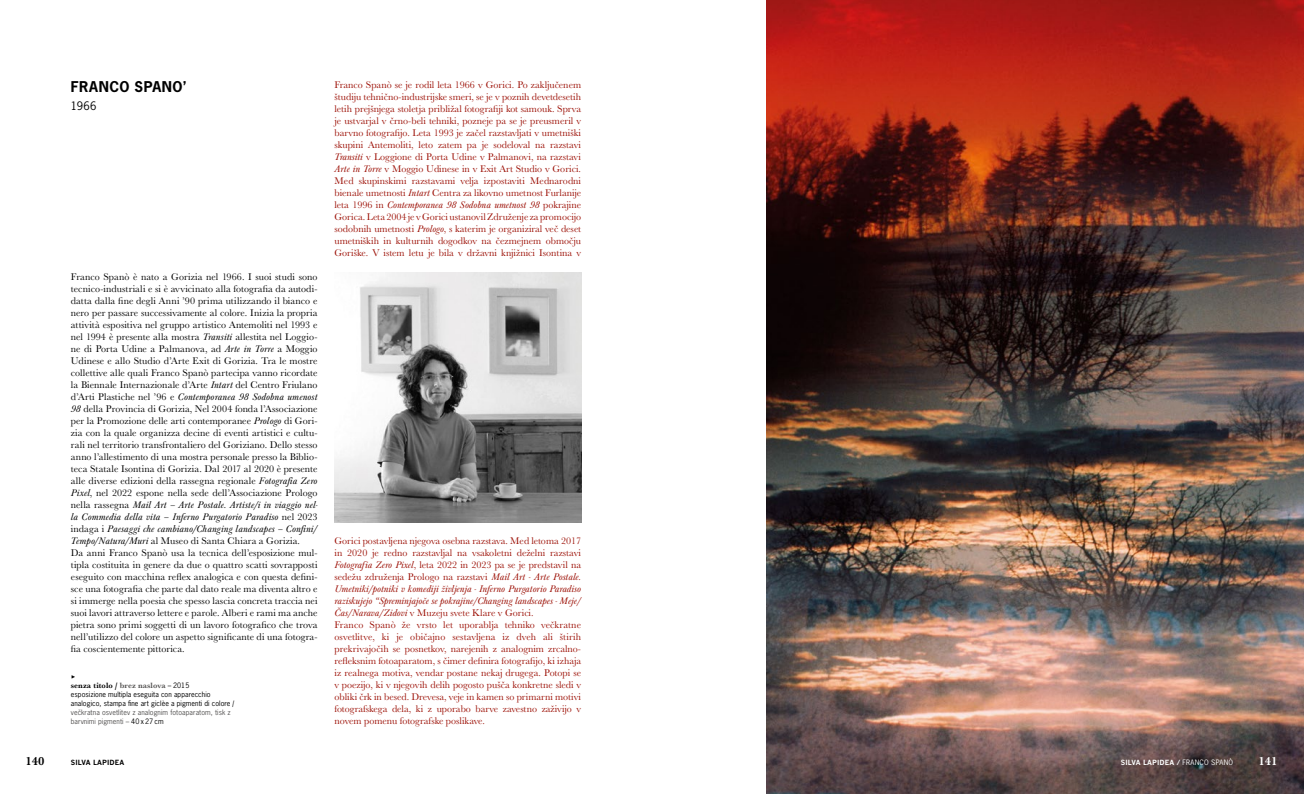
<style>
.page{position:relative;width:1304px;height:794px;background:#fff}
.page>*{position:absolute;margin:0;border:0;box-sizing:border-box;transform-origin:0 0}
.t1{font:700 14px "News Gothic Std";letter-spacing:.035em;color:#000}
.t2{font:700 12px "Baskerville URW";color:#000}
.t3{font:700 12px "Baskerville URW";color:#fff}
.t4{font:11px "News Gothic Std";color:#000}
.t5{font:10px/12px "Baskerville URW";letter-spacing:.005em;color:#000}
.t6{font:10px/12px "Baskerville URW";color:#9c0f05;text-align:justify}
.t7{font:700 8px "Baskerville URW";letter-spacing:.01em;color:#000}
.t8{font:8px "Montserrat";color:#000}
.t9{font:7px/9px "News Gothic Std";letter-spacing:.01em;color:#000}
.t10{font:700 7px "News Gothic MT Std";letter-spacing:.02em;color:#fff}
.t11{font:700 7px "News Gothic MT Std";letter-spacing:.02em;color:#000}
.s1{font-style:italic}
.s2{color:#555453}
.s3{font-family:"News Gothic Std";font-weight:400;font-size:7px}
.s4{font-family:"News Gothic Std";font-weight:400}
</style>
<div class="page">
<img style="left:334px;top:272px;width:247px;height:251px">
<img style="left:767px;top:0;width:537px;height:794px">
<h1 class="t1" style="left:71px;top:77px;width:117px">FRANCO SPANO’</h1>
<p class="t4" style="left:71px;top:98px;width:27px">1966</p>
<p class="t5" style="left:71px;top:270px;width:248px">Franco Spanò è nato a Gorizia nel 1966. I suoi studi sono tecnico-industriali e si è avvicinato alla fotografia da autodi&shy;datta dalla fine degli Anni ’90 prima utilizzando il bianco e nero per passare successivamente al colore. Inizia la propria attività espositiva nel gruppo artistico Antemoliti nel 1993 e nel 1994 è presente alla mostra <span class="s1">Transiti</span> allestita nel Loggio&shy;ne di Porta Udine a Palmanova, ad <span class="s1">Arte in Torre</span> a Moggio Udinese e allo Studio d’Arte Exit di Gorizia. Tra le mostre collettive alle quali Franco Spanò partecipa vanno ricordate la Biennale Internazionale d’Arte <span class="s1">Intart</span> del Centro Friulano d’Arti Plastiche nel ’96 e <span class="s1">Contemporanea 98 Sodobna umenost 98</span> della Provincia di Gorizia, Nel 2004 fonda l’Associazione per la Promozione delle arti contemporanee <span class="s1">Prologo</span> di Gori&shy;zia con la quale organizza decine di eventi artistici e cultu&shy;rali nel territorio transfrontaliero del Goriziano. Dello stesso anno l’allestimento di una mostra personale presso la Biblio&shy;teca Statale Isontina di Gorizia. Dal 2017 al 2020 è presente alle diverse edizioni della rassegna regionale <span class="s1">Fotografia Zero Pixel</span>, nel 2022 espone nella sede dell’Associazione Prologo nella rassegna <span class="s1">Mail Art – Arte Postale. Artiste/i in viaggio nel&shy;la Commedia della vita – Inferno Purgatorio Paradiso</span> nel 2023 indaga i <span class="s1">Paesaggi che cambiano/Changing landscapes – Confini/ Tempo/Natura/Muri</span> al Museo di Santa Chiara a Gorizia.<br>Da anni Franco Spanò usa la tecnica dell’esposizione mul&shy;tipla costituita in genere da due o quattro scatti sovrapposti eseguito con macchina reflex analogica e con questa defini&shy;sce una fotografia che parte dal dato reale ma diventa altro e si immerge nella poesia che spesso lascia concreta traccia nei suoi lavori attraverso lettere e parole. Alberi e rami ma anche pietra sono primi soggetti di un lavoro fotografico che trova nell’utilizzo del colore un aspetto significante di una fotogra&shy;fia coscientemente pittorica.</p>
<p class="t8" style="left:71px;top:671px;width:6px">▶</p>
<p class="t7" style="left:71px;top:679px;width:120px">senza titolo / <span class="s2">brez naslova</span> <span class="s3">– 2015</span></p>
<p class="t9" style="left:71px;top:690px;width:166px">esposizione multipla eseguita con apparecchio analogico, stampa fine art giclèe a pigmenti di colore <span class="s1">/ </span><span class="s2">vecˇkratna osvetlitev z analognim fotoaparatom, tisk z barvnimi pigmenti –</span> 40 x 27 cm</p>
<p class="t6" style="left:334px;top:78px;width:248px">Franco Spanò se je rodil leta 1966 v Gorici. Po zaključenem študiju tehnično-industrijske smeri, se je v poznih devetdesetih letih prejšnjega stoletja približal fotografiji kot samouk. Sprva je ustvarjal v črno-beli tehniki, pozneje pa se je preusmeril v barvno fotografijo. Leta 1993 je začel razstavljati v umetniški skupini Antemoliti, leto zatem pa je sodeloval na razstavi <span class="s1">Transiti</span> v Loggione di Porta Udine v Palmanovi, na razstavi <span class="s1">Arte in Torre</span> v Moggio Udinese in v Exit Art Studio v Gorici.<br>Med skupinskimi razstavami velja izpostaviti Mednarodni bienale umetnosti <span class="s1">Intart</span> Centra za likovno umetnost Furlanije leta 1996 in <span class="s1">Contemporanea 98 Sodobna umetnost 98</span> pokrajine Gorica. Leta 2004 je v Gorici ustanovil Združenje za promocijo sodobnih umetnosti <span class="s1">Prologo</span>, s katerim je organiziral več deset umetniških in kulturnih dogodkov na čezmejnem območju Goriške. V istem letu je bila v državni knjižnici Isontina v</p>
<p class="t6" style="left:334px;top:534px;width:248px;text-align:left">Gorici postavljena njegova osebna razstava. Med letoma 2017 in 2020 je redno razstavljal na vsakoletni deželni razstavi <span class="s1">Fotografia Zero Pixel</span>, leta 2022 in 2023 pa se je predstavil na sedežu združenja Prologo na razstavi <span class="s1">Mail Art - Arte Postale.<br>Umetniki/potniki v komediji življenja - Inferno Purgatorio Paradiso raziskujejo “Spreminjajoče se pokrajine/Changing landscapes - Meje/ Čas/Narava/Zidovi</span> v Muzeju svete Klare v Gorici.<br>Franco Spanò že vrsto let uporablja tehniko večkratne osvetlitve, ki je običajno sestavljena iz dveh ali štirih prekrivajočih se posnetkov, narejenih z analognim zrcalno&shy;refleksnim fotoaparatom, s čimer definira fotografijo, ki izhaja iz realnega motiva, vendar postane nekaj drugega. Potopi se v poezijo, ki v njegovih delih pogosto pušča konkretne sledi v obliki črk in besed. Drevesa, veje in kamen so primarni motivi fotografskega dela, ki z uporabo barve zavestno zaživijo v novem pomenu fotografske poslikave.</p>
<p class="t2" style="left:26px;top:753px;width:21px">140</p>
<p class="t11" style="left:71px;top:758px;width:55px">SILVA LAPIDEA</p>
<p class="t3" style="left:1258px;top:753px;width:21px">141</p>
<p class="t10" style="left:1121px;top:758px;width:114px">SILVA LAPIDEA / <span class="s4">FRANCO SPANÒ</span></p>
</div>
